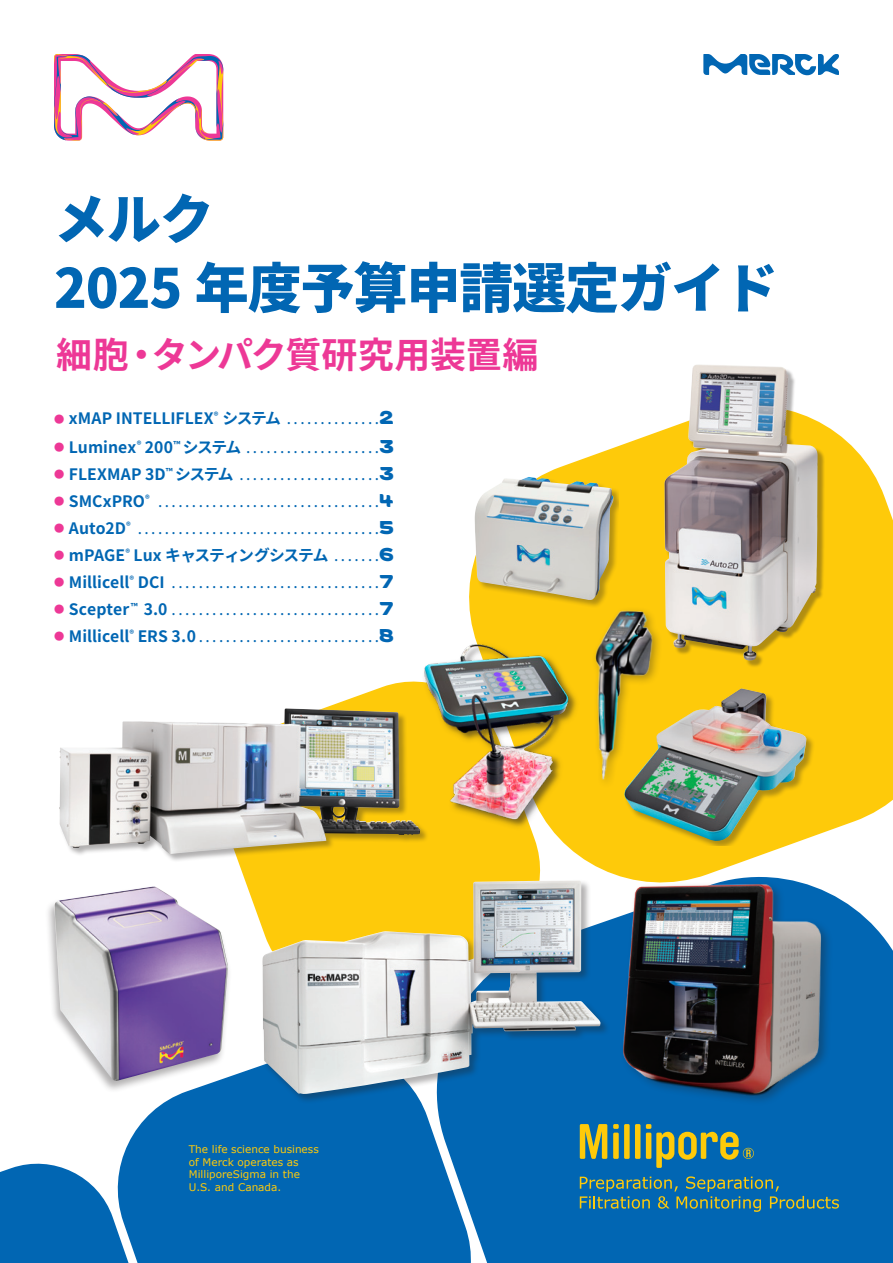
<style>
.page{position:relative;width:893px;height:1263px;background:#fff}
.page>*{position:absolute;margin:0;border:0;box-sizing:border-box;transform-origin:0 0}
.t1{font:900 54px/69px "Noto Sans CJ Kjp";letter-spacing:-.02em;color:#0166b3}
.t2{font:700 36px "Noto Sans CJ Kjp";letter-spacing:-.01em;color:#ed3896}
.t3{font:18.9px "Merck";color:#0166b3}
.t4{font:700 15.75px "Noto Sans CJ Kjp";letter-spacing:-.005em;color:#0166b3}
.t5{font:700 15.75px "Noto Sans CJ Kjp";letter-spacing:-.035em;color:#0166b3}
.t6{font:700 11.25px "Noto Sans CJ Kjp";color:#0166b3}
.t7{font:10.5px/12.6px "Verdana";color:#feca0a}
.s1{font-weight:500;font-size:10.2px;color:#ed3896}
.s2{font-size:11.25px}
.s3{font-family:"Merck";font-weight:400;font-size:18.9px}
.s4{font-size:15.75px}
</style>
<div class="page">
<svg style="left:469px;top:425px;width:424px;height:438px;fill:#feca0a"></svg>
<svg style="left:238px;top:682px;width:314px;height:243px;fill:#feca0a"></svg>
<svg style="left:703px;top:54px;width:136px;height:21px"></svg>
<svg style="left:417px;top:863px;width:476px;height:400px;background:#1c74b2"></svg>
<div style="left:124px;top:1065px;width:360px;height:198px;background:#0166b3"></div>
<svg style="left:0;top:1154px;width:156px;height:109px"></svg>
<svg style="left:646px;top:1124px;width:108px;height:44px;background:#50857d"></svg>
<div style="left:635px;top:1124px;width:5px;height:35px;background:#feca0a"></div>
<div style="left:624px;top:1124px;width:6px;height:35px;background:#feca0a"></div>
<div style="left:613px;top:1132px;width:6px;height:27px;background:#feca0a"></div>
<svg style="left:613px;top:1124px;width:6px;height:5px"></svg>
<svg style="left:580px;top:1124px;width:27px;height:35px"></svg>
<svg style="left:580px;top:1176px;width:259px;height:36px;background:#2c7695"></svg>
<svg style="left:54px;top:54px;width:169px;height:87px"></svg>
<div style="left:620px;top:880px;width:213px;height:227px;background:#231f20;opacity:.35"></div>
<img style="left:619px;top:845px;width:207px;height:277px">
<div style="left:261px;top:879px;width:349px;height:225px;background:#231f20;opacity:.35"></div>
<img style="left:262px;top:880px;width:338px;height:214px">
<div style="left:59px;top:708px;width:370px;height:155px;background:#231f20;opacity:.35"></div>
<img style="left:59px;top:708px;width:346px;height:146px">
<div style="left:44px;top:885px;width:188px;height:209px;background:#231f20;opacity:.35"></div>
<img style="left:54px;top:886px;width:174px;height:196px">
<img style="left:587px;top:603px;width:87px;height:191px">
<div style="left:666px;top:366px;width:159px;height:302px;background:#231f20;opacity:.35"></div>
<img style="left:664px;top:366px;width:154px;height:295px">
<img style="left:405px;top:600px;width:182px;height:254px">
<div style="left:474px;top:477px;width:144px;height:131px;background:#231f20;opacity:.33"></div>
<img style="left:474px;top:477px;width:139px;height:123px">
<div style="left:624px;top:689px;width:191px;height:157px;background:#231f20;opacity:.35"></div>
<img style="left:622px;top:688px;width:186px;height:155px">
<h1 class="t1" style="left:54px;top:186px;width:725px">メルク<br>2025 年度予算申請選定ガイド</h1>
<h2 class="t2" style="left:56px;top:335px;width:484px">細胞・タンパク質研究用装置編</h2>
<h3 class="t4" style="left:54px;top:410px;width:342px"><span class="s1">●</span> xMAP INTELLIFLEX<sup>®</sup> システム <span class="s2">. . . . . . . . . . . . .</span> <span class="s3">2</span></h3>
<p class="t6" style="left:54px;top:442px;width:342px"><span class="s1">●</span> <span class="s4">Luminex</span><sup>®</sup> <span class="s4">200</span><sup>™</sup> <span class="s4">システム</span> . . . . . . . . . . . . . . . . . . . <span class="s3">3</span></p>
<p class="t6" style="left:54px;top:469px;width:342px"><span class="s1">●</span> <span class="s4">FLEXMAP 3D</span><sup>™</sup> <span class="s4">システム</span> . . . . . . . . . . . . . . . . . . . . <span class="s3">3</span></p>
<p class="t6" style="left:54px;top:496px;width:342px"><span class="s1">●</span> <span class="s4">SMCxPRO</span><sup>®</sup> . . . . . . . . . . . . . . . . . . . . . . . . . . . . . . . . <span class="s3">4</span></p>
<p class="t6" style="left:54px;top:523px;width:342px"><span class="s1">●</span> <span class="s4">Auto2D</span><sup>®</sup> . . . . . . . . . . . . . . . . . . . . . . . . . . . . . . . . . . . <span class="s3">5</span></p>
<h3 class="t5" style="left:54px;top:546px;width:342px"><span class="s1">●</span> mPAGE<sup>®</sup> Lux キャスティングシステム <span class="s2">. . . . . .</span> <span class="s3">6</span></h3>
<p class="t6" style="left:54px;top:577px;width:342px"><span class="s1">●</span> <span class="s4">Millicell</span><sup>®</sup> <span class="s4">DCI</span> . . . . . . . . . . . . . . . . . . . . . . . . . . . . . . <span class="s3">7</span></p>
<p class="t6" style="left:54px;top:604px;width:342px"><span class="s1">●</span> <span class="s4">Scepter</span> <sup>™</sup> <span class="s4">3.0</span> . . . . . . . . . . . . . . . . . . . . . . . . . . . . . . <span class="s3">7</span></p>
<p class="t6" style="left:54px;top:631px;width:147px"><span class="s1">●</span> <span class="s4">Millicell</span><sup>®</sup> <span class="s4">ERS 3.0</span> ...........................</p>
<h3 class="t3" style="left:380px;top:624px;width:16px">8</h3>
<p class="t7" style="left:189px;top:1143px;width:132px">The life science business of Merck operates as<br>MilliporeSigma in the<br>U.S. and Canada.</p>
</div>
